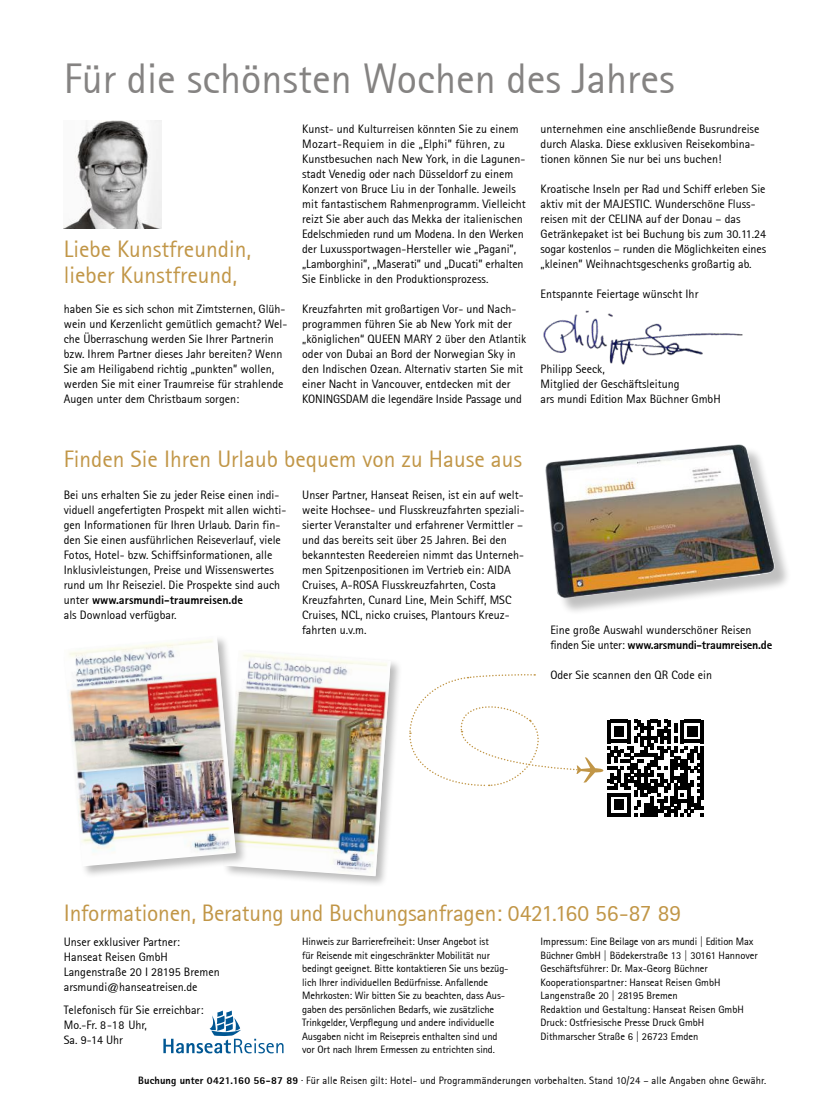
<style>
.page{position:relative;width:830px;height:1106px;background:#fff}
.page>*{position:absolute;margin:0;border:0;box-sizing:border-box;transform-origin:0 0}
.t1{font:42px "Rotis Sans Serif";color:#858382}
.t2{font:23.4px/25.5px "Rotis Sans Serif";color:#c19647}
.t3{font:12px/15px "Rotis Sans Serif";color:#000}
.t4{font:10.5px/13.5px "Rotis Sans Serif";letter-spacing:-.01em;color:#000}
.t5{font:10.5px "Rotis Sans Serif";letter-spacing:.01em;color:#000}
.s1{font-weight:800}
</style>
<div class="page">
<img style="left:543px;top:310px;width:200px;height:55px">
<img style="left:64px;top:120px;width:98px;height:108px">
<svg style="left:163px;top:1010px;width:120px;height:43px"></svg>
<div style="left:547px;top:446px;width:244px;height:169px;background:#000;opacity:.25"></div>
<img style="left:545px;top:444px;width:229px;height:154px">
<div style="left:222px;top:649px;width:180px;height:239px;background:#000;opacity:.27"></div>
<img style="left:248px;top:650px;width:142px;height:225px">
<div style="left:62px;top:634px;width:186px;height:244px;background:#000;opacity:.27"></div>
<img style="left:64px;top:636px;width:171px;height:229px">
<svg style="left:409px;top:674px;width:294px;height:142px"></svg>
<hr style="left:829px;top:0;width:1px;height:425px;background:#00abea">
<h1 class="t1" style="left:64px;top:54px;width:612px">Für die schönsten Wochen des Jahres</h1>
<h2 class="t2" style="left:64px;top:236px;width:189px">Liebe Kunstfreundin, lieber Kunstfreund,</h2>
<p class="t3" style="left:64px;top:301px;width:225px">haben Sie es sich schon mit Zimtsternen, Glüh&shy;wein und Kerzenlicht gemütlich gemacht? Wel&shy;che Überraschung werden Sie Ihrer Partnerin bzw. Ihrem Partner dieses Jahr bereiten? Wenn Sie am Heiligabend richtig „punkten” wollen, werden Sie mit einer Traumreise für strahlende Augen unter dem Christbaum sorgen:</p>
<p class="t3" style="left:302px;top:121px;width:225px">Kunst- und Kulturreisen könnten Sie zu einem Mozart-Requiem in die „Elphi” führen, zu Kunstbesuchen nach New York, in die Lagunen&shy;stadt Venedig oder nach Düsseldorf zu einem Konzert von Bruce Liu in der Tonhalle. Jeweils mit fantastischem Rahmenprogramm. Vielleicht reizt Sie aber auch das Mekka der italienischen Edelschmieden rund um Modena. In den Werken der Luxussportwagen-Hersteller wie „Pagani”, „Lamborghini”, „Maserati” und „Ducati” erhalten Sie Einblicke in den Produktionsprozess.</p>
<p class="t3" style="left:302px;top:301px;width:225px">Kreuzfahrten mit großartigen Vor- und Nach&shy;programmen führen Sie ab New York mit der „königlichen“ QUEEN MARY 2 über den Atlantik oder von Dubai an Bord der Norwegian Sky in den Indischen Ozean. Alternativ starten Sie mit einer Nacht in Vancouver, entdecken mit der KONINGSDAM die legendäre Inside Passage und</p>
<p class="t3" style="left:540px;top:121px;width:220px">unternehmen eine anschließende Busrundreise durch Alaska. Diese exklusiven Reisekombina&shy;tionen können Sie nur bei uns buchen!</p>
<p class="t3" style="left:540px;top:181px;width:227px">Kroatische Inseln per Rad und Schiff erleben Sie aktiv mit der MAJESTIC. Wunderschöne Fluss&shy;reisen mit der CELINA auf der Donau – das Getränkepaket ist bei Buchung bis zum 30.11.24 sogar kostenlos – runden die Möglichkeiten eines „kleinen” Weihnachtsgeschenks großartig ab.</p>
<p class="t3" style="left:540px;top:286px;width:159px">Entspannte Feiertage wünscht Ihr</p>
<p class="t3" style="left:540px;top:361px;width:181px">Philipp Seeck,<br>Mitglied der Geschäftsleitung<br>ars mundi Edition Max Büchner GmbH</p>
<h2 class="t2" style="left:64px;top:446px;width:459px">Finden Sie Ihren Urlaub bequem von zu Hause aus</h2>
<p class="t3" style="left:64px;top:487px;width:224px">Bei uns erhalten Sie zu jeder Reise einen indi&shy;viduell angefertigten Prospekt mit allen wichti&shy;gen Informationen für Ihren Urlaub. Darin fin&shy;den Sie einen ausführlichen Reiseverlauf, viele Fotos, Hotel- bzw. Schiffsinformationen, alle Inklusivleistungen, Preise und Wissenswertes rund um Ihr Reiseziel. Die Prospekte sind auch unter <span class="s1">www.arsmundi-traumreisen.de<br></span>als Download verfügbar.</p>
<p class="t3" style="left:302px;top:487px;width:224px">Unser Partner, Hanseat Reisen, ist ein auf welt&shy;weite Hochsee- und Flusskreuzfahrten speziali&shy;sierter Veranstalter und erfahrener Vermittler – und das bereits seit über 25 Jahren. Bei den bekanntesten Reedereien nimmt das Unterneh&shy;men Spitzenpositionen im Vertrieb ein: AIDA Cruises, A-ROSA Flusskreuzfahrten, Costa Kreuzfahrten, Cunard Line, Mein Schiff, MSC Cruises, NCL, nicko cruises, Plantours Kreuz&shy;fahrten u.v.m.</p>
<p class="t3" style="left:550px;top:622px;width:223px">Eine große Auswahl wunderschöner Reisen finden Sie unter: <span class="s1">www.arsmundi-traumreisen.de</span></p>
<p class="t3" style="left:550px;top:667px;width:163px">Oder Sie scannen den QR Code ein</p>
<h2 class="t2" style="left:64px;top:900px;width:618px">Informationen, Beratung und Buchungsanfragen: 0421.160 56-87 89</h2>
<p class="t4" style="left:302px;top:934px;width:208px">Hinweis zur Barrierefreiheit: Unser Angebot ist<br>für Reisende mit eingeschränkter Mobilität nur bedingt geeignet. Bitte kontaktieren Sie uns bezüg&shy;lich Ihrer individuellen Bedürfnisse. Anfallende Mehrkosten: Wir bitten Sie zu beachten, dass Aus&shy;gaben des persönlichen Bedarfs, wie zusätzliche Trinkgelder, Verpflegung und andere individuelle Ausgaben nicht im Reisepreis enthalten sind und vor Ort nach Ihrem Ermessen zu entrichten sind.</p>
<p class="t4" style="left:540px;top:934px;width:219px">Impressum: Eine Beilage von ars mundi | Edition Max Büchner GmbH | Bödekerstraße 13 | 30161 Hannover Geschäftsführer: Dr. Max-Georg Büchner Kooperationspartner: Hanseat Reisen GmbH Langenstraße 20 | 28195 Bremen<br>Redaktion und Gestaltung: Hanseat Reisen GmbH Druck: Ostfriesische Presse Druck GmbH Dithmarscher Straße 6 | 26723 Emden</p>
<p class="t5" style="left:138px;top:1073px;width:629px"><span class="s1">Buchung unter 0421.160 56-87 89</span> . Für alle Reisen gilt: Hotel- und Programmänderungen vorbehalten. Stand 10/24 – alle Angaben ohne Gewähr.</p>
<p class="t3" style="left:64px;top:934px;width:157px">Unser exklusiver Partner:<br>Hanseat Reisen GmbH<br>Langenstraße 20 I 28195 Bremen arsmundi@hanseatreisen.de</p>
<p class="t3" style="left:64px;top:1002px;width:141px">Telefonisch für Sie erreichbar:<br>Mo.-Fr. 8-18 Uhr,<br>Sa. 9-14 Uhr</p>
</div>
